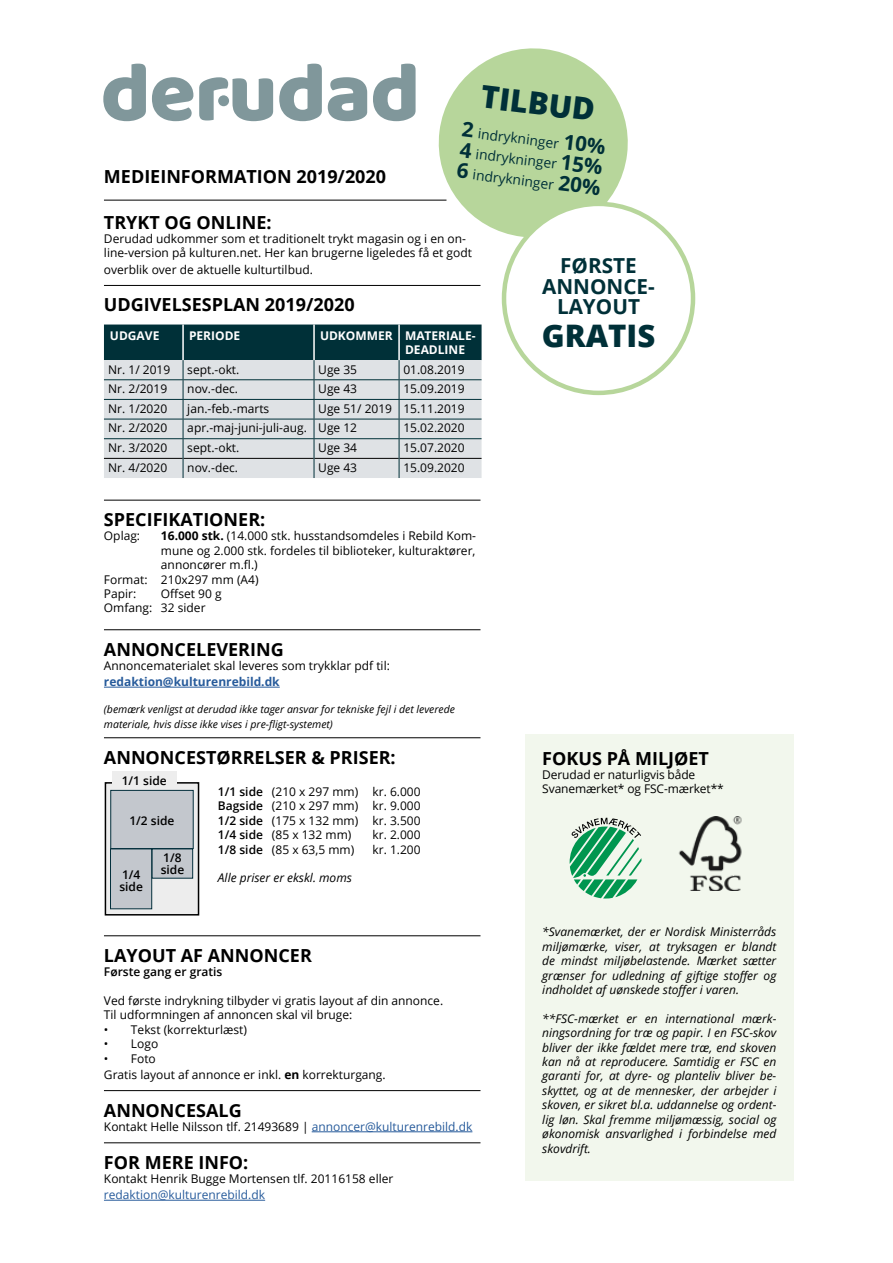
<style>
.page{position:relative;width:893px;height:1263px;background:#fff}
.page>*{position:absolute;margin:0;border:0;box-sizing:border-box;transform-origin:0 0}
.t1{font:800 31.05px "Open Sans";color:#003038}
.t2{font:700 20.7px/20.7px "Open Sans";color:#003038;text-align:center}
.t3{font:700 18px "Open Sans";color:#000}
.t4{font:13.8px "Open Sans";color:#003038}
.t5{font:12px/14.4px "Open Sans";color:#000}
.t6{font:italic 12px/14.4px "Open Sans";color:#000;text-align:justify}
.t7{font:600 12px/12px "Open Sans";color:#000}
.t8{font:700 12px/14.4px "Open Sans";color:#fff}
.t9{font:700 12px "Open Sans";color:#275b9b}
.t10{font:12px "Open Sans";color:#275b9b}
.t11{font:italic 10.5px/14.4px "Open Sans";color:#000}
.s1{font-weight:700;font-size:20.7px}
.s2{font-weight:700}
.s3{font-weight:600}
.s4{color:#275b9b}
</style>
<div class="page">
<hr style="left:104px;top:200px;width:342px;height:1px;background:#000">
<div style="left:525px;top:734px;width:268px;height:446px;background:#f2f7ed"></div>
<svg style="left:103px;top:64px;width:43px;height:57px"></svg>
<svg style="left:152px;top:77px;width:41px;height:44px"></svg>
<svg style="left:199px;top:77px;width:74px;height:44px"></svg>
<svg style="left:279px;top:64px;width:43px;height:57px"></svg>
<svg style="left:328px;top:77px;width:39px;height:44px"></svg>
<svg style="left:373px;top:64px;width:43px;height:57px"></svg>
<div style="left:105px;top:783px;width:94px;height:132px;background:#ededed"></div>
<div style="left:105px;top:782px;width:94px;height:133px;border:2px solid #000"></div>
<div style="left:110px;top:790px;width:84px;height:59px;background:#c3c7cd;border:1px solid #04303d"></div>
<div style="left:110px;top:848px;width:42px;height:61px;background:#c3c7cd;border:1px solid #04303d"></div>
<div style="left:152px;top:848px;width:41px;height:30px;background:#c3c7cd;border:1px solid #04303d"></div>
<div style="left:112px;top:771px;width:65px;height:18px;background:#ededed"></div>
<svg style="left:570px;top:818px;width:71px;height:80px"></svg>
<img style="left:678px;top:817px;width:64px;height:74px">
<hr style="left:104px;top:285px;width:376px;height:1px;background:#000">
<hr style="left:104px;top:500px;width:376px;height:1px;background:#000">
<hr style="left:104px;top:629px;width:376px;height:1px;background:#000">
<hr style="left:104px;top:687px;width:176px;height:1px;background:#275b9b">
<hr style="left:104px;top:737px;width:376px;height:1px;background:#000">
<hr style="left:104px;top:935px;width:376px;height:1px;background:#000">
<hr style="left:104px;top:1090px;width:376px;height:1px;background:#000">
<hr style="left:312px;top:1131px;width:160px;height:1px;background:#275b9b">
<hr style="left:104px;top:1142px;width:376px;height:1px;background:#000">
<hr style="left:104px;top:1200px;width:161px;height:1px;background:#275b9b">
<svg style="left:104px;top:324px;width:378px;height:154px;background:#a1b0b5"></svg>
<svg style="left:433px;top:48px;width:200px;height:195px"></svg>
<h3 class="t3" style="left:104px;top:164px;width:284px">MEDIEINFORMATION 2019/2020</h3>
<h1 class="t1" style="left:484px;top:73px;width:116px;rotate:7deg">TILBUD</h1>
<p class="t4" style="left:463px;top:122px;width:99px;rotate:7deg"><span class="s1">2</span> indrykninger</p>
<p class="t4" style="left:477px;top:145px;width:83px;rotate:7deg">indrykninger</p>
<p class="t4" style="left:474px;top:165px;width:130px;rotate:7deg">indrykninger <span class="s1">20%</span></p>
<h3 class="t3" style="left:104px;top:209px;width:169px">TRYKT OG ONLINE:</h3>
<p class="t5" style="left:104px;top:231px;width:370px">Derudad udkommer som et traditionelt trykt magasin og i en on&shy;line-version på kulturen.net. Her kan brugerne ligeledes få et godt</p>
<p class="t5" style="left:104px;top:262px;width:210px">overblik over de aktuelle kulturtilbud.</p>
<h3 class="t3" style="left:104px;top:292px;width:252px">UDGIVELSESPLAN 2019/2020</h3>
<p class="t8" style="left:110px;top:328px;width:51px">UDGAVE</p>
<p class="t8" style="left:189px;top:328px;width:53px">PERIODE</p>
<p class="t8" style="left:405px;top:328px;width:72px;text-indent:-85px">UDKOMMER MATERIALE-<br>DEADLINE</p>
<p class="t5" style="left:108px;top:362px;width:64px">Nr. 1/ 2019</p>
<p class="t5" style="left:187px;top:362px;width:54px">sept.-okt.</p>
<p class="t5" style="left:318px;top:362px;width:40px">Uge 35</p>
<p class="t5" style="left:403px;top:362px;width:63px">01.08.2019</p>
<p class="t5" style="left:108px;top:381px;width:60px">Nr. 2/2019</p>
<p class="t5" style="left:187px;top:381px;width:52px">nov.-dec.</p>
<p class="t5" style="left:318px;top:381px;width:40px">Uge 43</p>
<p class="t5" style="left:403px;top:381px;width:63px">15.09.2019</p>
<p class="t5" style="left:108px;top:401px;width:60px">Nr. 1/2020</p>
<p class="t5" style="left:187px;top:401px;width:84px">jan.-feb.-marts</p>
<p class="t5" style="left:318px;top:401px;width:148px">Uge 51/ 2019 15.11.2019</p>
<p class="t5" style="left:108px;top:421px;width:60px">Nr. 2/2020</p>
<p class="t5" style="left:187px;top:421px;width:171px">apr.-maj-juni-juli-aug. Uge 12</p>
<p class="t5" style="left:403px;top:421px;width:63px">15.02.2020</p>
<p class="t5" style="left:108px;top:440px;width:60px">Nr. 3/2020</p>
<p class="t5" style="left:187px;top:440px;width:54px">sept.-okt.</p>
<p class="t5" style="left:318px;top:440px;width:40px">Uge 34</p>
<p class="t5" style="left:403px;top:440px;width:63px">15.07.2020</p>
<p class="t5" style="left:108px;top:460px;width:60px">Nr. 4/2020</p>
<p class="t5" style="left:187px;top:460px;width:52px">nov.-dec.</p>
<p class="t5" style="left:318px;top:460px;width:40px">Uge 43</p>
<p class="t5" style="left:403px;top:460px;width:63px">15.09.2020</p>
<h3 class="t3" style="left:104px;top:507px;width:163px">SPECIFIKATIONER:</h3>
<p class="t5" style="left:104px;top:529px;width:38px">Oplag:</p>
<p class="t5" style="left:161px;top:529px;width:317px"><span class="s2">16.000 stk.</span> (14.000 stk. husstandsomdeles i Rebild Kom-</p>
<p class="t5" style="left:161px;top:543px;width:316px">mune og 2.000 stk. fordeles til biblioteker, kulturaktører,</p>
<p class="t5" style="left:161px;top:557px;width:98px">annoncører m.fl.)</p>
<p class="t5" style="left:104px;top:572px;width:156px">Format: 210x297 mm (A4)</p>
<p class="t5" style="left:104px;top:586px;width:34px">Papir:</p>
<p class="t5" style="left:104px;top:586px;width:119px;text-indent:57px">Offset 90 g<br>Omfang: 32 sider</p>
<h3 class="t3" style="left:104px;top:636px;width:181px">ANNONCELEVERING</h3>
<p class="t5" style="left:104px;top:658px;width:287px">Annoncematerialet skal leveres som trykklar pdf til:</p>
<p class="t9" style="left:104px;top:673px;width:177px">redaktion@kulturenrebild.dk</p>
<p class="t11" style="left:104px;top:702px;width:352px">(bemærk venligst at derudad ikke tager ansvar for tekniske fejl i det leverede materiale, hvis disse ikke vises i pre-fligt-systemet)</p>
<h3 class="t3" style="left:104px;top:744px;width:293px">ANNONCESTØRRELSER &amp; PRISER:</h3>
<p class="t5" style="left:218px;top:784px;width:204px;text-align:justify"><span class="s3">1/1 side</span> (210 x 297 mm) kr. 6.000<br><span class="s3">Bagside</span> (210 x 297 mm) kr. 9.000<br><span class="s3">1/2 side</span> (175 x 132 mm) kr. 3.500<br><span class="s3">1/4 side</span> (85 x 132 mm)</p>
<p class="t7" style="left:122px;top:774px;width:47px">1/1 side</p>
<p class="t7" style="left:129px;top:814px;width:47px">1/2 side</p>
<p class="t5" style="left:372px;top:827px;width:50px">kr. 2.000</p>
<p class="t7" style="left:119px;top:868px;width:25px">1/4 side</p>
<p class="t7" style="left:161px;top:852px;width:25px">1/8 side</p>
<p class="t5" style="left:218px;top:842px;width:138px"><span class="s3">1/8 side</span> (85 x 63,5 mm)</p>
<p class="t5" style="left:372px;top:842px;width:50px">kr. 1.200</p>
<p class="t6" style="left:218px;top:870px;width:135px">Alle priser er ekskl. moms</p>
<h3 class="t3" style="left:104px;top:942px;width:209px">LAYOUT AF ANNONCER</h3>
<p class="t7" style="left:104px;top:965px;width:120px">Første gang er gratis</p>
<p class="t5" style="left:104px;top:993px;width:341px">Ved første indrykning tilbyder vi gratis layout af din annonce.<br>Til udformningen af annoncen skal vil bruge:</p>
<p class="t5" style="left:104px;top:1022px;width:145px">• Tekst (korrekturlæst)</p>
<p class="t5" style="left:104px;top:1036px;width:56px">• Logo</p>
<p class="t5" style="left:104px;top:1050px;width:283px;line-height:16.2px">• Foto<br>Gratis layout af annonce er inkl. <span class="s2">en</span> korrekturgang.</p>
<h3 class="t3" style="left:104px;top:1097px;width:139px">ANNONCESALG</h3>
<p class="t5" style="left:104px;top:1119px;width:370px">Kontakt Helle Nilsson tlf. 21493689 | <span class="s4">annoncer@kulturenrebild.dk</span></p>
<h3 class="t3" style="left:104px;top:1149px;width:146px">FOR MERE INFO:</h3>
<p class="t5" style="left:104px;top:1171px;width:291px">Kontakt Henrik Bugge Mortensen tlf. 20116158 eller</p>
<p class="t10" style="left:104px;top:1187px;width:163px">redaktion@kulturenrebild.dk</p>
<h2 class="t2" style="left:542px;top:255px;width:114px">FØRSTE<br>ANNONCE-<br>LAYOUT</h2>
<h1 class="t1" style="left:542px;top:312px;width:115px">GRATIS</h1>
<h3 class="t3" style="left:542px;top:745px;width:168px">FOKUS PÅ MILJØET</h3>
<p class="t5" style="left:542px;top:767px;width:183px">Derudad er naturligvis både<br>Svanemærket* og FSC-mærket**</p>
<p class="t6" style="left:542px;top:924px;width:236px">*Svanemærket, der er Nordisk Ministerråds miljømærke, viser, at tryksagen er blandt de mindst miljøbelastende. Mærket sætter grænser for udledning af giftige stoffer og indholdet af uønskede stoffer i varen.</p>
<p class="t6" style="left:542px;top:1011px;width:236px">**FSC-mærket er en international mærk&shy;ningsordning for træ og papir. I en FSC-skov bliver der ikke fældet mere træ, end skoven kan nå at reproducere. Samtidig er FSC en garanti for, at dyre- og planteliv bliver be&shy;skyttet, og at de mennesker, der arbejder i skoven, er sikret bl.a. uddannelse og ordent&shy;lig løn. Skal fremme miljømæssig, social og økonomisk ansvarlighed i forbindelse med skovdrift.</p>
</div>
